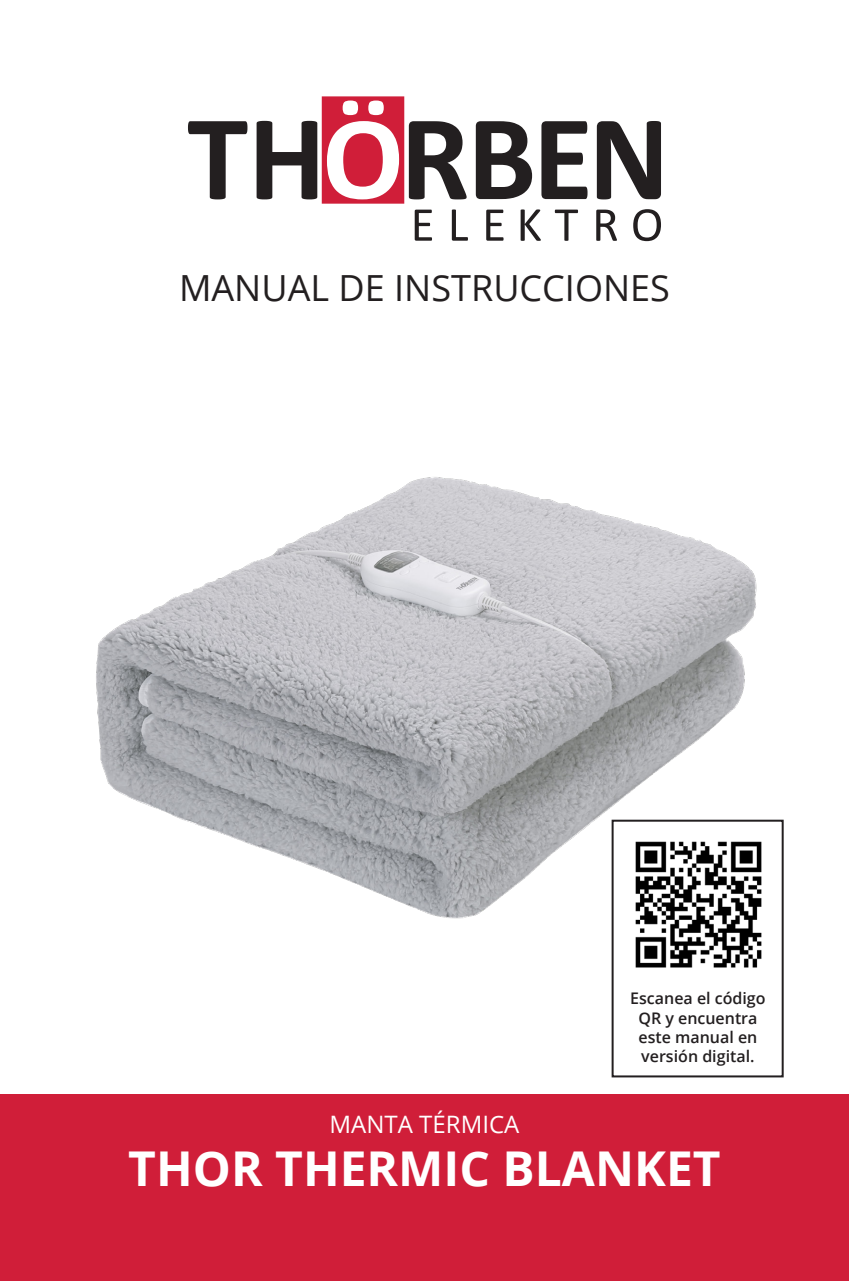
<style>
.page{position:relative;width:849px;height:1281px;background:#fff}
.page>*{position:absolute;margin:0;border:0;box-sizing:border-box;transform-origin:0 0}
.t1{font:700 48px "Open Sans";color:#fff}
.t2{font:36px "Open Sans";color:#231f20}
.t3{font:24px "Open Sans";color:#fff}
.t4{font:600 16px/19.2px "Open Sans";color:#231f20;text-align:center}
</style>
<div class="page">
<svg style="left:486px;top:210px;width:17px;height:31px"></svg>
<svg style="left:520px;top:209px;width:21px;height:32px"></svg>
<svg style="left:555px;top:210px;width:23px;height:31px"></svg>
<svg style="left:596px;top:210px;width:21px;height:31px"></svg>
<svg style="left:633px;top:209px;width:28px;height:32px"></svg>
<svg style="left:188px;top:121px;width:59px;height:78px"></svg>
<svg style="left:476px;top:121px;width:56px;height:78px"></svg>
<svg style="left:541px;top:121px;width:46px;height:78px"></svg>
<svg style="left:597px;top:121px;width:64px;height:78px"></svg>
<svg style="left:256px;top:96px;width:212px;height:145px"></svg>
<div style="left:0;top:1094px;width:849px;height:187px;background:#d01e39"></div>
<img style="left:96px;top:477px;width:688px;height:516px">
<div style="left:612px;top:820px;width:170px;height:256px;background:#fff"></div>
<div style="left:611px;top:819px;width:172px;height:258px;border:2px solid #231f20"></div>
<img style="left:635px;top:841px;width:127px;height:127px">
<h2 class="t2" style="left:179px;top:263px;width:492px">MANUAL DE INSTRUCCIONES</h2>
<p class="t4" style="left:630px;top:988px;width:137px">Escanea el código<br>QR y encuentra este manual en versión digital.</p>
<h3 class="t3" style="left:329px;top:1108px;width:191px">MANTA TÉRMICA</h3>
<h1 class="t1" style="left:128px;top:1135px;width:594px">THOR THERMIC BLANKET</h1>
</div>
